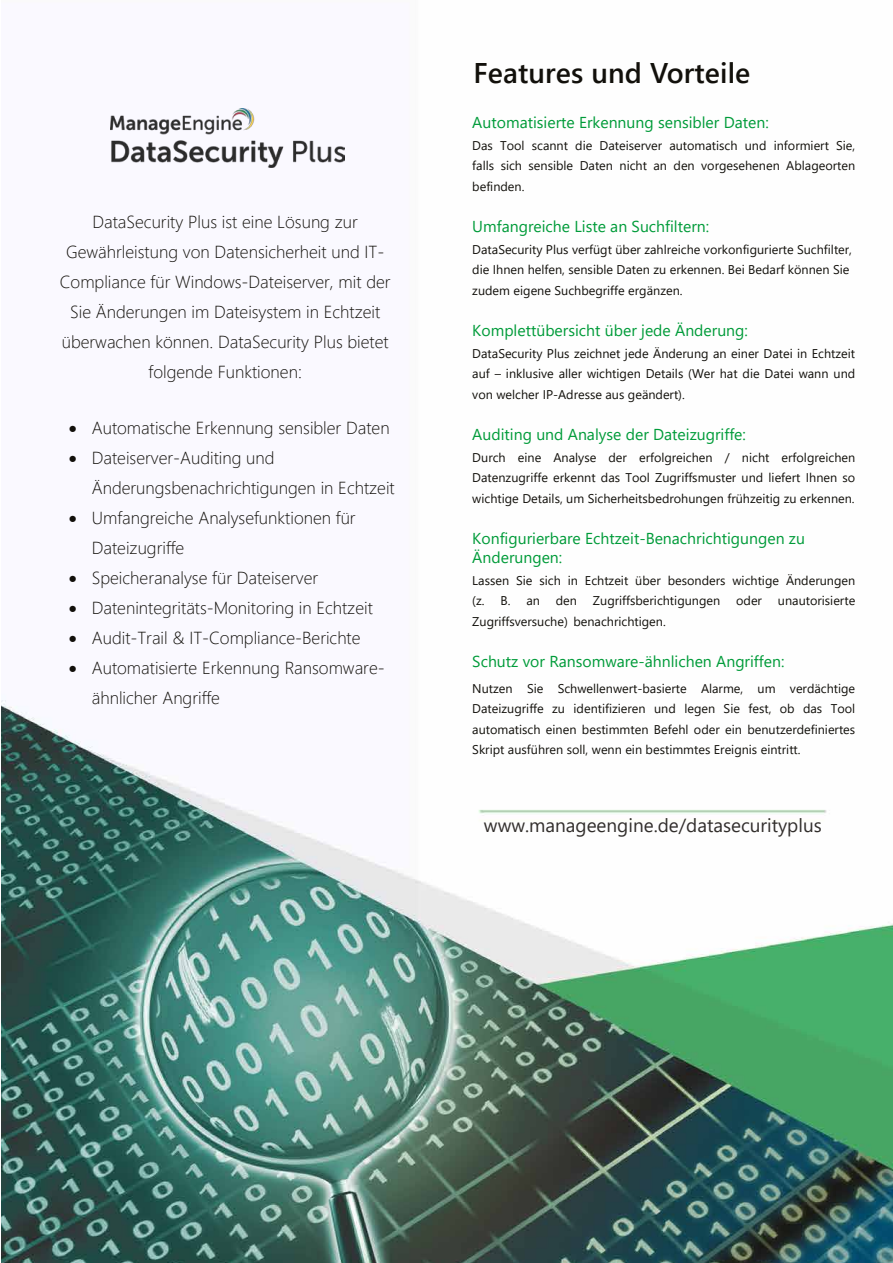
<style>
.page{position:relative;width:893px;height:1263px;background:#fff}
.page>*{position:absolute;margin:0;border:0;box-sizing:border-box;transform-origin:0 0}
.t1{font:600 28.5px "Segoe UI";letter-spacing:.005em;color:#12100b}
.t2{font:18.9px "Segoe UI";color:#322f2c}
.t3{font:300 17.4px/30px "Segoe UI";color:#12100b}
.t4{font:15.75px/18.9px "Segoe UI";color:#009b39}
.t5{font:12.6px/20.5px "Segoe UI";color:#12100b;text-align:justify}
</style>
<div class="page">
<img style="left:1px;top:147px;width:892px;height:1116px">
<img style="left:110px;top:108px;width:234px;height:59px">
<p class="t3" style="left:60px;top:205px;width:332px;text-align:center">DataSecurity Plus ist eine Lösung zur Gewährleistung von Datensicherheit und IT-Compliance für Windows-Dateiserver, mit der Sie Änderungen im Dateisystem in Echtzeit überwachen können. DataSecurity Plus bietet folgende Funktionen:</p>
<h3 class="t3" style="left:69px;top:411px;width:322px">• Automatische Erkennung sensibler Daten</h3>
<h3 class="t3" style="left:92px;top:441px;width:304px;text-indent:-23px">• Dateiserver-Auditing und<br>Änderungsbenachrichtigungen in Echtzeit</h3>
<h3 class="t3" style="left:92px;top:501px;width:265px;text-indent:-23px">• Umfangreiche Analysefunktionen für<br>Dateizugriffe</h3>
<h3 class="t3" style="left:69px;top:561px;width:251px">• Speicheranalyse für Dateiserver</h3>
<h3 class="t3" style="left:69px;top:591px;width:306px">• Datenintegritäts-Monitoring in Echtzeit</h3>
<h3 class="t3" style="left:69px;top:621px;width:293px">• Audit-Trail &amp; IT-Compliance-Berichte</h3>
<h3 class="t3" style="left:92px;top:651px;width:294px;text-indent:-23px">• Automatisierte Erkennung Ransomware&shy;ähnlicher Angriffe</h3>
<h1 class="t1" style="left:473px;top:46px;width:278px">Features und Vorteile</h1>
<p class="t4" style="left:472px;top:111px;width:298px">Automatisierte Erkennung sensibler Daten:</p>
<p class="t5" style="left:472px;top:134px;width:384px">Das Tool scannt die Dateiserver automatisch und informiert Sie, falls sich sensible Daten nicht an den vorgesehenen Ablageorten befinden.</p>
<p class="t4" style="left:472px;top:215px;width:238px">Umfangreiche Liste an Suchfiltern:</p>
<p class="t5" style="left:472px;top:238px;width:381px;text-align:left">DataSecurity Plus verfügt über zahlreiche vorkonfigurierte Suchfilter, die Ihnen helfen, sensible Daten zu erkennen. Bei Bedarf können Sie zudem eigene Suchbegriffe ergänzen.</p>
<p class="t4" style="left:472px;top:319px;width:277px">Komplettübersicht über jede Änderung:</p>
<p class="t5" style="left:472px;top:342px;width:384px">DataSecurity Plus zeichnet jede Änderung an einer Datei in Echtzeit auf – inklusive aller wichtigen Details (Wer hat die Datei wann und von welcher IP-Adresse aus geändert).</p>
<p class="t4" style="left:472px;top:423px;width:275px">Auditing und Analyse der Dateizugriffe:</p>
<p class="t5" style="left:472px;top:446px;width:384px">Durch eine Analyse der erfolgreichen / nicht erfolgreichen Datenzugriffe erkennt das Tool Zugriffsmuster und liefert Ihnen so wichtige Details, um Sicherheitsbedrohungen frühzeitig zu erkennen.</p>
<p class="t4" style="left:472px;top:527px;width:334px">Konfigurierbare Echtzeit-Benachrichtigungen zu<br>Änderungen:</p>
<p class="t5" style="left:472px;top:569px;width:384px">Lassen Sie sich in Echtzeit über besonders wichtige Änderungen (z. B.</p>
<p class="t5" style="left:526px;top:589px;width:15px">an</p>
<p class="t5" style="left:556px;top:589px;width:23px">den</p>
<p class="t5" style="left:593px;top:589px;width:129px">Zugriffsberichtigungen</p>
<p class="t5" style="left:736px;top:589px;width:27px">oder</p>
<p class="t5" style="left:778px;top:589px;width:79px">unautorisierte</p>
<p class="t5" style="left:472px;top:610px;width:195px">Zugriffsversuche) benachrichtigen.</p>
<p class="t4" style="left:472px;top:650px;width:314px">Schutz vor Ransomware-ähnlichen Angriffen:</p>
<p class="t5" style="left:472px;top:677px;width:384px">Nutzen Sie Schwellenwert-basierte Alarme, um verdächtige Dateizugriffe zu identifizieren und legen Sie fest, ob das Tool automatisch einen bestimmten Befehl oder ein benutzerdefiniertes Skript ausführen soll, wenn ein bestimmtes Ereignis eintritt.</p>
<h2 class="t2" style="left:484px;top:807px;width:339px">www.manageengine.de/datasecurityplus</h2>
</div>
